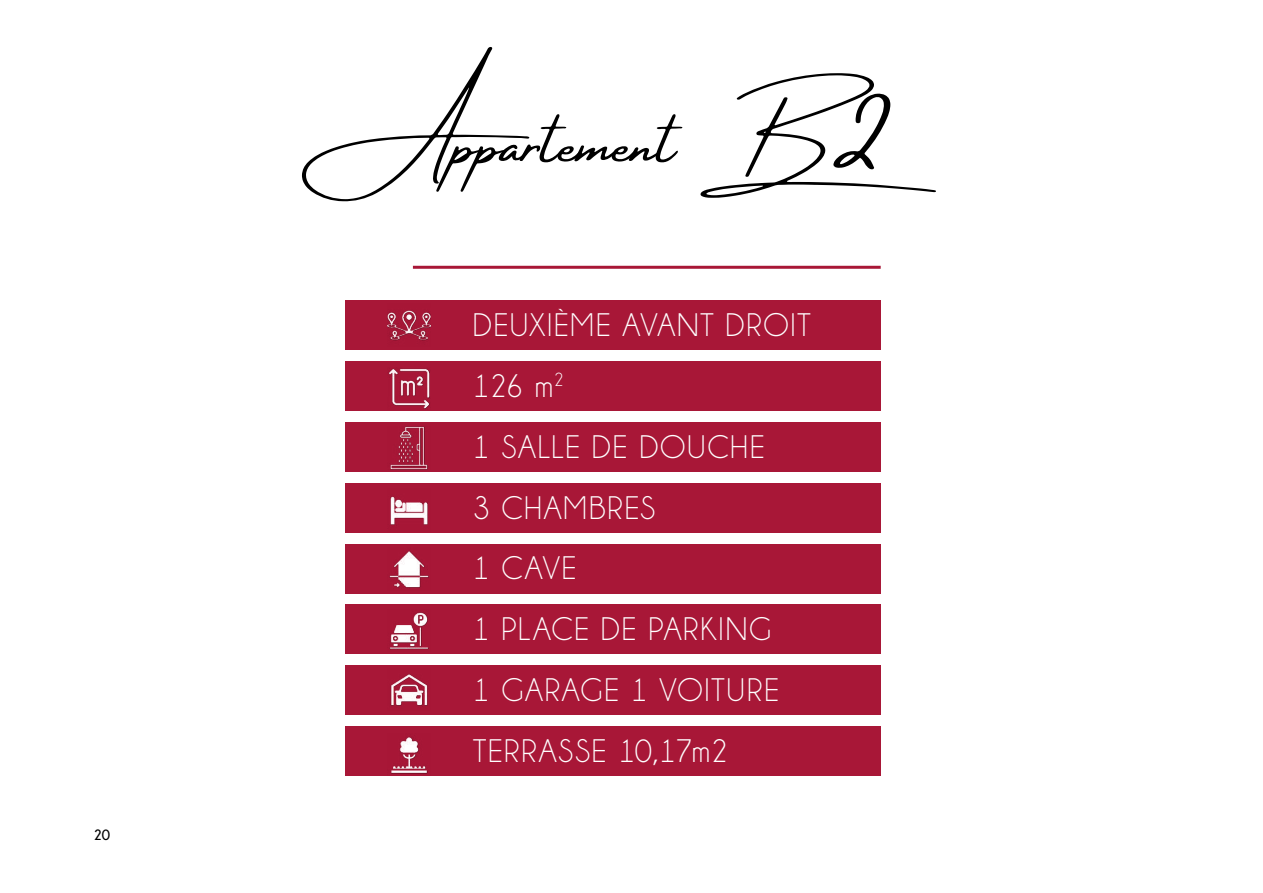
<style>
.page{position:relative;width:1263px;height:893px;background:#fff}
.page>*{position:absolute;margin:0;border:0;box-sizing:border-box;transform-origin:0 0}
.t1{font:67.5px "Amsterdam Four ttf";color:#000}
.t2{font:33px/60.9px "Champagne&Limousines";letter-spacing:.05em;color:#fff}
.t3{font:700 15px "Champagne&Limousines";color:#000}
</style>
<div class="page">
<hr style="left:413px;top:266px;width:468px;height:3px;background:#a81737">
<div style="left:345px;top:300px;width:536px;height:50px;background:#a81737"></div>
<div style="left:345px;top:361px;width:536px;height:50px;background:#a81737"></div>
<div style="left:345px;top:422px;width:536px;height:49px;background:#a81737"></div>
<div style="left:345px;top:483px;width:536px;height:49px;background:#a81737"></div>
<div style="left:345px;top:544px;width:536px;height:49px;background:#a81737"></div>
<div style="left:345px;top:605px;width:536px;height:49px;background:#a81737"></div>
<div style="left:345px;top:666px;width:536px;height:49px;background:#a81737"></div>
<div style="left:345px;top:726px;width:536px;height:50px;background:#a81737"></div>
<img style="left:388px;top:310px;width:42px;height:31px">
<img style="left:388px;top:368px;width:42px;height:42px">
<img style="left:390px;top:427px;width:38px;height:42px">
<img style="left:390px;top:496px;width:38px;height:30px">
<img style="left:389px;top:551px;width:40px;height:37px">
<img style="left:389px;top:612px;width:40px;height:38px">
<img style="left:390px;top:674px;width:38px;height:33px">
<img style="left:390px;top:737px;width:38px;height:37px">
<p class="t3" style="left:94px;top:826px;width:18px">20</p>
<h1 class="t1" style="left:349px;top:106px;width:588px">Appartement B2</h1>
<p class="t2" style="left:473px;top:295px;width:340px">DEUXIÈME AVANT DROIT<br>126 m<sup>2<br></sup>1 SALLE DE DOUCHE<br>3 CHAMBRES<br>1 CAVE<br>1 PLACE DE PARKING<br>1 GARAGE 1 VOITURE<br>TERRASSE 10,17m2</p>
</div>
